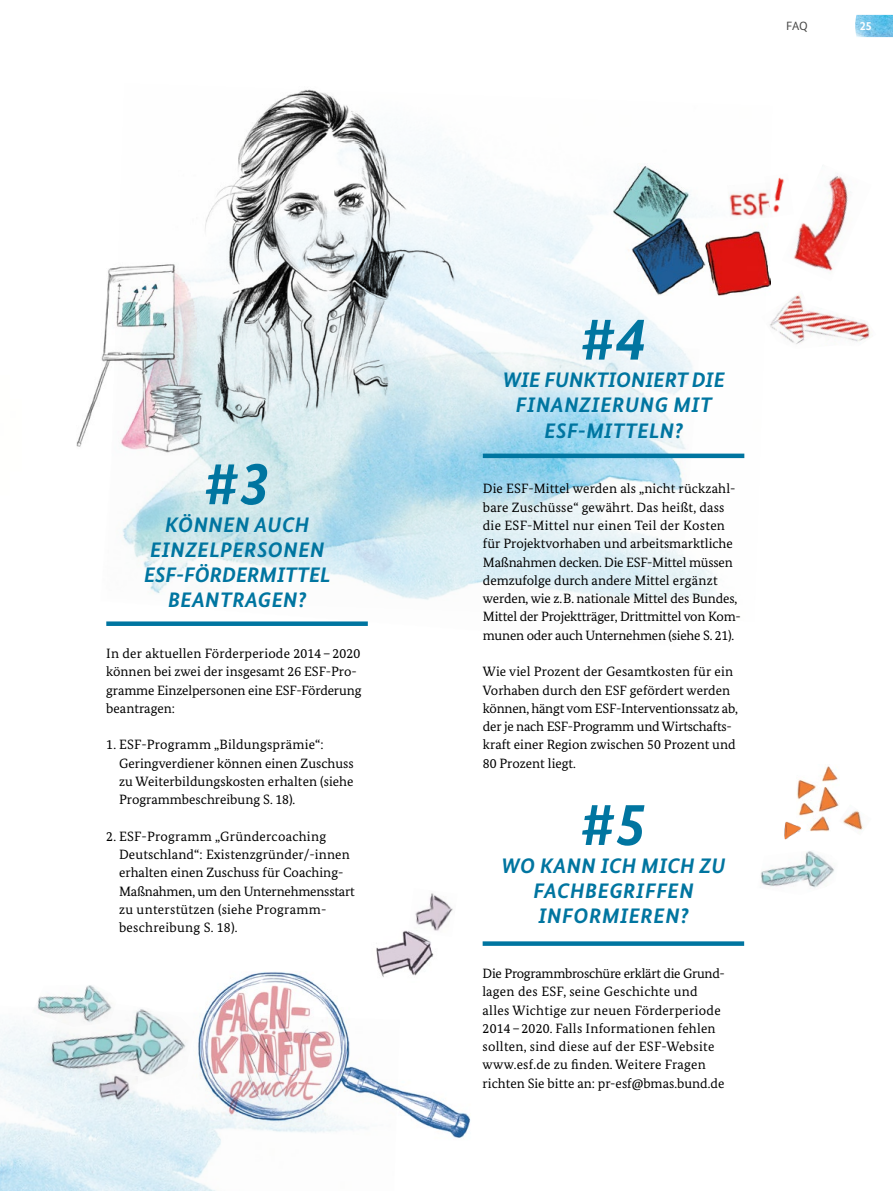
<style>
.page{position:relative;width:893px;height:1191px;background:#fff}
.page>*{position:absolute;margin:0;border:0;box-sizing:border-box;transform-origin:0 0}
._05_große_Ziffen{font:italic 700 61.2px "Bundes Sans";color:#0075a0}
._04c_mittig{font:italic 700 21px/25.2px "Bundes Sans";letter-spacing:.02em;color:#0075a0;text-align:center}
.t1{font:13.5px/18.3px "Bundes Serif";color:#000}
.t2{font:12px "Bundes Sans";color:#494948}
.t3{font:700 12px "Bundes Sans";color:#fff}
</style>
<div class="page">
<img style="left:855px;top:15px;width:38px;height:22px">
<img style="left:415px;top:893px;width:38px;height:32px">
<img style="left:0;top:1026px;width:216px;height:165px">
<img style="left:476px;top:166px;width:295px;height:432px">
<img style="left:122px;top:304px;width:578px;height:296px">
<div style="left:483px;top:941px;width:261px;height:5px;background:#0075a0"></div>
<div style="left:106px;top:621px;width:262px;height:5px;background:#0075a0"></div>
<div style="left:483px;top:453px;width:261px;height:5px;background:#0075a0"></div>
<img style="left:122px;top:447px;width:246px;height:75px">
<img style="left:614px;top:166px;width:156px;height:135px">
<img style="left:204px;top:89px;width:272px;height:358px">
<img style="left:76px;top:264px;width:128px;height:225px">
<img style="left:793px;top:175px;width:56px;height:96px">
<img style="left:797px;top:766px;width:43px;height:65px">
<img style="left:761px;top:290px;width:110px;height:59px">
<img style="left:764px;top:173px;width:30px;height:44px">
<img style="left:376px;top:925px;width:67px;height:34px">
<img style="left:90px;top:1087px;width:48px;height:19px">
<img style="left:727px;top:182px;width:46px;height:38px">
<img style="left:761px;top:851px;width:73px;height:37px">
<img style="left:37px;top:985px;width:67px;height:30px">
<img style="left:42px;top:997px;width:140px;height:90px">
<img style="left:839px;top:804px;width:25px;height:27px">
<img style="left:784px;top:820px;width:17px;height:20px">
<img style="left:182px;top:959px;width:289px;height:199px">
<h1 class="_05_große_Ziffen" style="left:204px;top:447px;width:68px">#3</h1>
<h2 class="_04c_mittig" style="left:144px;top:512px;width:188px">KÖNNEN AUCH<br>EINZELPERSONEN<br>ESF-FÖRDERMITTEL<br>BEANTRAGEN?</h2>
<p class="t1" style="left:106px;top:644px;width:257px">In der aktuellen Förderperiode 2014–2020 können bei zwei der insgesamt 26 ESF-Pro&shy;gramme Einzelpersonen eine ESF-Förderung beantragen:</p>
<p class="t1" style="left:119px;top:735px;width:236px;text-indent:-13px">1. ESF-Programm „Bildungsprämie“:<br>Geringverdiener können einen Zuschuss zu Weiterbildungskosten erhalten (siehe Programmbeschreibung S. 18).</p>
<p class="t1" style="left:119px;top:827px;width:237px;text-indent:-13px">2. ESF-Programm „Gründercoaching Deutschland“: Existenzgründer/-innen erhalten einen Zuschuss für Coaching-Maßnahmen, um den Unternehmensstart zu unterstützen (siehe Programm&shy;beschreibung S. 18).</p>
<p class="t2" style="left:786px;top:19px;width:23px">FAQ</p>
<p class="t3" style="left:860px;top:18px;width:13px">25</p>
<h1 class="_05_große_Ziffen" style="left:580px;top:303px;width:68px">#4</h1>
<h2 class="_04c_mittig" style="left:503px;top:367px;width:224px">WIE FUNKTIONIERT DIE<br>FINANZIERUNG MIT<br>ESF-MITTELN?</h2>
<p class="t1" style="left:483px;top:479px;width:260px">Die ESF-Mittel werden als „nicht rückzahl&shy;bare Zuschüsse“ gewährt. Das heißt, dass die ESF-Mittel nur einen Teil der Kosten für Projektvorhaben und arbeitsmarktliche Maßnahmen decken. Die ESF-Mittel müssen demzufolge durch andere Mittel ergänzt werden, wie z.B. nationale Mittel des Bundes, Mittel der Projektträger, Drittmittel von Kom&shy;munen oder auch Unternehmen (siehe S. 21).</p>
<p class="t1" style="left:483px;top:662px;width:257px">Wie viel Prozent der Gesamtkosten für ein Vorhaben durch den ESF gefördert werden können, hängt vom ESF-Interventionssatz ab, der je nach ESF-Programm und Wirtschafts&shy;kraft einer Region zwischen 50 Prozent und 80 Prozent liegt.</p>
<h1 class="_05_große_Ziffen" style="left:580px;top:788px;width:68px">#5</h1>
<h2 class="_04c_mittig" style="left:502px;top:852px;width:225px">WO KANN ICH MICH ZU<br>FACHBEGRIFFEN<br>INFORMIEREN?</h2>
<p class="t1" style="left:483px;top:964px;width:244px">Die Programmbroschüre erklärt die Grund&shy;lagen des ESF, seine Geschichte und alles Wichtige zur neuen Förderperiode 2014–2020. Falls Informationen fehlen sollten, sind diese auf der ESF-Website www.esf.de zu finden. Weitere Fragen richten Sie bitte an: pr-esf@bmas.bund.de</p>
</div>
